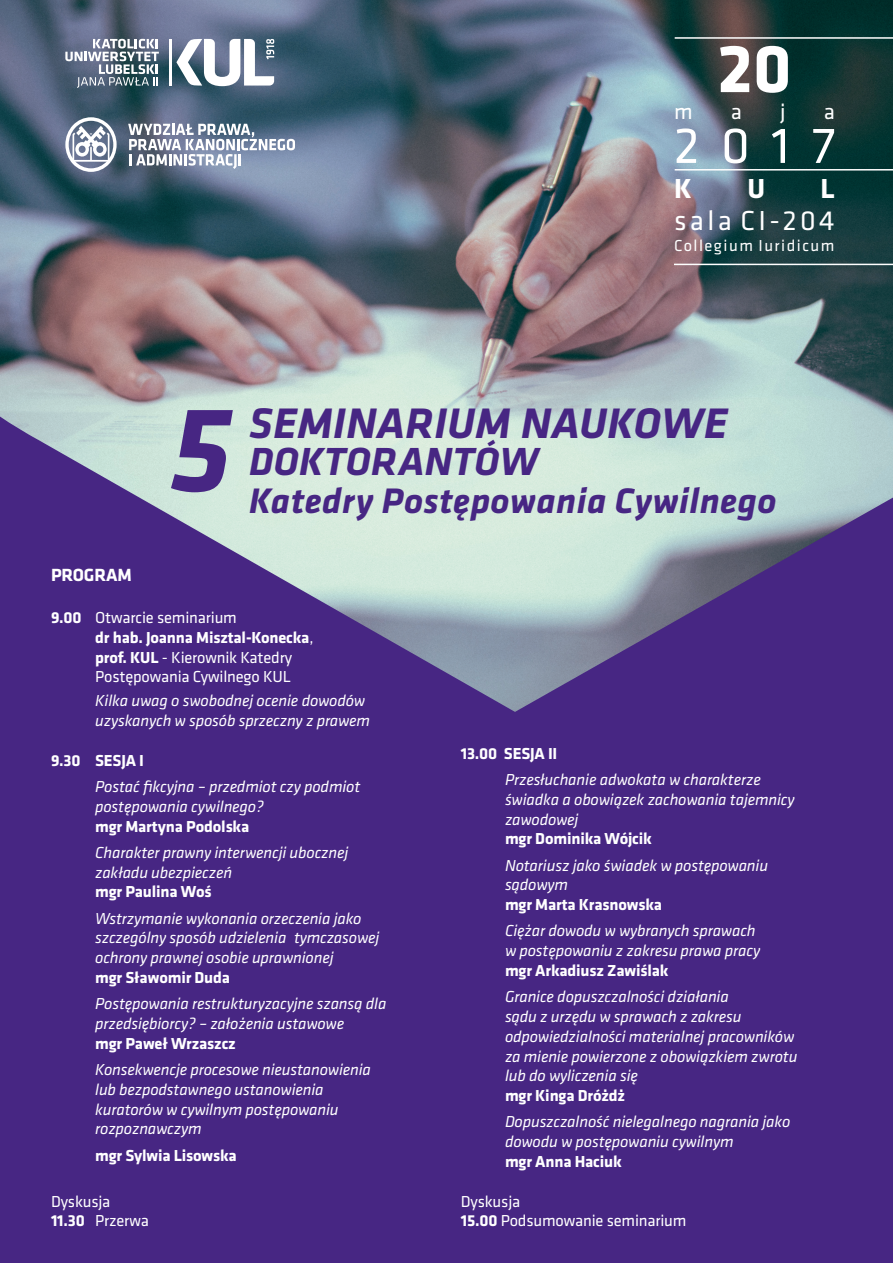
<style>
.page{position:relative;width:893px;height:1263px;background:#472683}
.page>*{position:absolute;margin:0;border:0;box-sizing:border-box;transform-origin:0 0}
.t1{font:italic 700 125.32px "Klavika";color:#472683}
.t2{font:700 70.5px "Klavika";color:#fff}
.t3{font:52.5px "Klavika";color:#fff}
.t4{font:italic 700 44.25px "Klavika";letter-spacing:.01em;color:#472683}
.t5{font:italic 700 40.65px "Klavika";letter-spacing:.01em;color:#472683}
.t6{font:italic 700 36.75px "Klavika";letter-spacing:.01em;color:#472683}
.t7{font:28.5px "Klavika";letter-spacing:.12em;color:#fff}
.t8{font:700 28.5px "Klavika";color:#fff}
.t9{font:22.5px "Klavika";color:#fff}
.t10{font:700 18.3px "Klavika";letter-spacing:-.01em;color:#fff}
.t11{font:italic 16.5px/19.8px "Klavika";letter-spacing:-.01em;color:#fff}
.t12{font:700 16.5px "Klavika";letter-spacing:-.01em;color:#fff}
.t13{font:16.5px/19.8px "Klavika";letter-spacing:-.01em;color:#fff}
.t14{font:16.5px "Klavika";letter-spacing:.09em;color:#fff}
.s1{font-weight:700}
</style>
<div class="page">
<img style="left:0;top:0;width:893px;height:712px">
<hr style="left:675px;top:37px;width:218px;height:2px;background:#fff">
<hr style="left:675px;top:169px;width:218px;height:2px;background:#fff">
<svg style="left:65px;top:117px;width:52px;height:55px;background:#9aa4b3"></svg>
<svg style="left:128px;top:124px;width:167px;height:45px;background:#98a3b6"></svg>
<hr style="left:170px;top:39px;width:2px;height:47px;background:#fff">
<svg style="left:176px;top:39px;width:98px;height:47px;background:#a9b3c0"></svg>
<svg style="left:65px;top:39px;width:94px;height:49px;background:#7b8a98"></svg>
<hr style="left:674px;top:264px;width:219px;height:1px;background:#fff">
<h2 class="t2" style="left:717px;top:18px;width:76px">20</h2>
<h3 class="t9" style="left:674px;top:97px;width:20px">m</h3>
<h3 class="t9" style="left:731px;top:97px;width:13px">a</h3>
<h3 class="t9" style="left:780px;top:97px;width:7px">j</h3>
<h3 class="t9" style="left:824px;top:97px;width:13px">a</h3>
<h3 class="t3" style="left:674px;top:111px;width:163px">2017</h3>
<h3 class="t8" style="left:674px;top:168px;width:19px">K</h3>
<h3 class="t8" style="left:747px;top:168px;width:19px">U</h3>
<h3 class="t8" style="left:820px;top:168px;width:16px">L</h3>
<h3 class="t7" style="left:674px;top:202px;width:162px">sala CI-204</h3>
<p class="t14" style="left:674px;top:235px;width:162px">Collegium Iuridicum</p>
<h1 class="t1" style="left:170px;top:360px;width:63px">5</h1>
<h3 class="t4" style="left:249px;top:392px;width:480px">SEMINARIUM NAUKOWE</h3>
<h3 class="t5" style="left:249px;top:433px;width:291px">DOKTORANTÓW</h3>
<h3 class="t6" style="left:249px;top:474px;width:529px">Katedry Postępowania Cywilnego</h3>
<p class="t10" style="left:51px;top:562px;width:82px">PROGRAM</p>
<p class="t13" style="left:95px;top:607px;width:220px;text-indent:-44px"><span class="s1">9.00</span> Otwarcie seminarium<br><span class="s1">dr hab. Joanna Misztal-Konecka</span>, <span class="s1">prof. KUL</span> - Kierownik Katedry<br>Postępowania Cywilnego KUL</p>
<p class="t11" style="left:95px;top:691px;width:276px">Kilka uwag o swobodnej ocenie dowodów uzyskanych w sposób sprzeczny z prawem</p>
<p class="t12" style="left:51px;top:748px;width:95px">9.30 SESJA I</p>
<p class="t11" style="left:95px;top:776px;width:267px">Postać fikcyjna – przedmiot czy podmiot postępowania cywilnego?</p>
<p class="t12" style="left:95px;top:814px;width:156px">mgr Martyna Podolska</p>
<p class="t11" style="left:95px;top:842px;width:255px">Charakter prawny interwencji ubocznej zakładu ubezpieczeń</p>
<p class="t12" style="left:95px;top:880px;width:118px">mgr Paulina Woś</p>
<p class="t11" style="left:95px;top:908px;width:286px">Wstrzymanie wykonania orzeczenia jako szczególny sposób udzielenia tymczasowej ochrony prawnej osobie uprawnionej</p>
<p class="t12" style="left:95px;top:965px;width:137px">mgr Sławomir Duda</p>
<p class="t11" style="left:95px;top:993px;width:293px">Postępowania restrukturyzacyjne szansą dla przedsiębiorcy? – założenia ustawowe</p>
<p class="t12" style="left:95px;top:1031px;width:142px">mgr Paweł Wrzaszcz</p>
<p class="t11" style="left:95px;top:1059px;width:277px">Konsekwencje procesowe nieustanowienia lub bezpodstawnego ustanowienia kuratorów w cywilnym postępowaniu rozpoznawczym</p>
<p class="t12" style="left:95px;top:1143px;width:143px">mgr Sylwia Lisowska</p>
<p class="t13" style="left:51px;top:1191px;width:99px">Dyskusja<br><span class="s1">11.30</span> Przerwa</p>
<p class="t12" style="left:461px;top:741px;width:98px">13.00 SESJA II</p>
<p class="t11" style="left:505px;top:769px;width:291px">Przesłuchanie adwokata w charakterze świadka a obowiązek zachowania tajemnicy zawodowej</p>
<p class="t12" style="left:505px;top:827px;width:148px">mgr Dominika Wójcik</p>
<p class="t11" style="left:505px;top:855px;width:265px">Notariusz jako świadek w postępowaniu sądowym</p>
<p class="t12" style="left:505px;top:893px;width:159px">mgr Marta Krasnowska</p>
<p class="t11" style="left:505px;top:921px;width:257px">Ciężar dowodu w wybranych sprawach w postępowaniu z zakresu prawa pracy</p>
<p class="t12" style="left:505px;top:958px;width:165px">mgr Arkadiusz Zawiślak</p>
<p class="t11" style="left:505px;top:986px;width:294px">Granice dopuszczalności działania<br>sądu z urzędu w sprawach z zakresu odpowiedzialności materialnej pracowników za mienie powierzone z obowiązkiem zwrotu lub do wyliczenia się</p>
<p class="t12" style="left:505px;top:1084px;width:122px">mgr Kinga Dróżdż</p>
<p class="t11" style="left:505px;top:1112px;width:287px">Dopuszczalność nielegalnego nagrania jako dowodu w postępowaniu cywilnym</p>
<p class="t12" style="left:505px;top:1149px;width:118px">mgr Anna Haciuk</p>
<p class="t13" style="left:461px;top:1191px;width:227px">Dyskusja<br><span class="s1">15.00</span> Podsumowanie seminarium</p>
</div>
